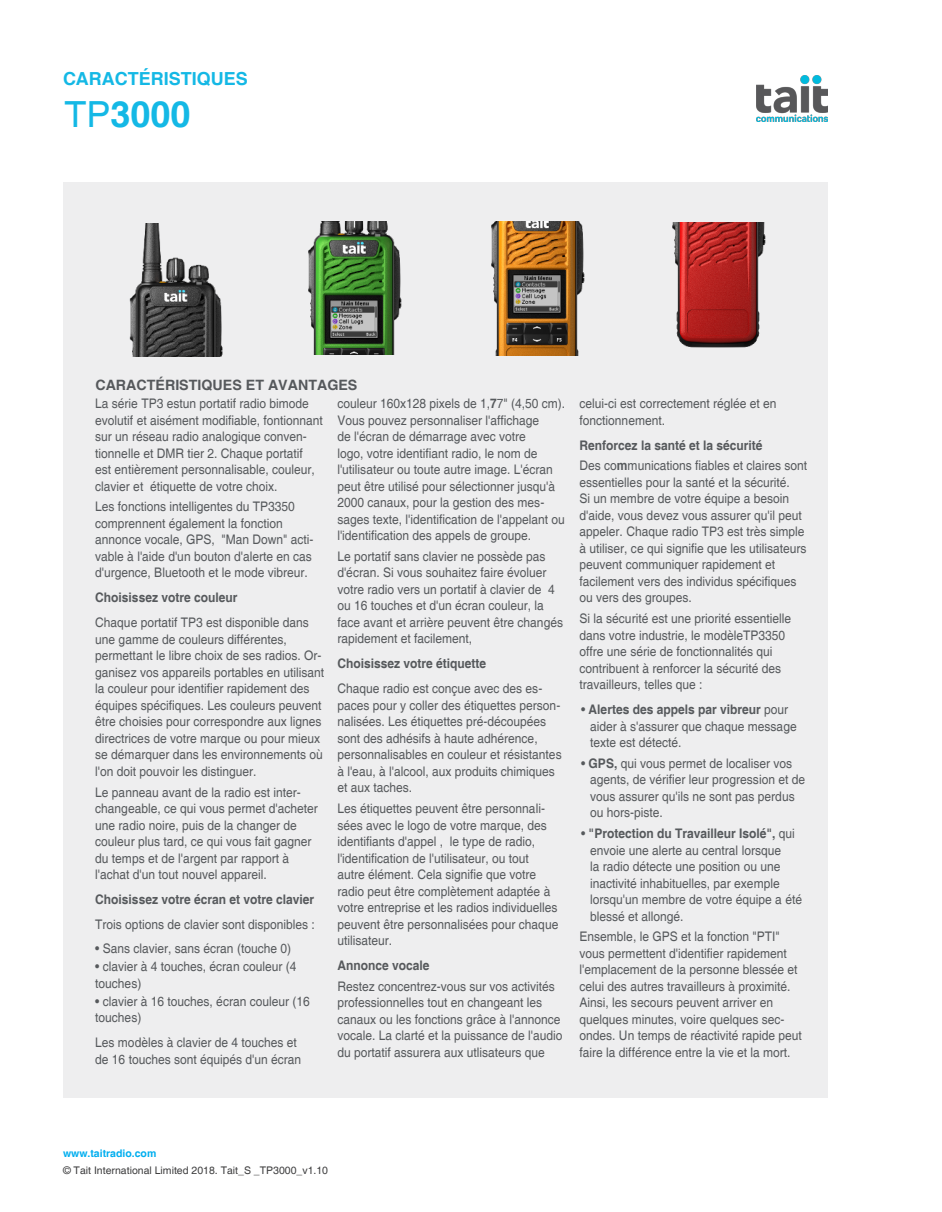
<style>
.page{position:relative;width:942px;height:1212px;background:#fff}
.page>*{position:absolute;margin:0;border:0;box-sizing:border-box;transform-origin:0 0}
.Paragraph_Style2{font:700 36px "Helvetica";color:#14b8e5}
.Paragraph_Style2-2{font:700 18px "Helvetica";color:#14b8e5}
.Paragraph_Style5{font:700 14.25px "Helvetica";color:#56595c}
.Paragraph_Style6{font:13.2px/16.5px "Helvetica";color:#56595c;scale:.91 1}
.Paragraph_Style2-3{font:13.2px/16.5px "Helvetica";color:#56595c;scale:.91 1}
.Paragraph_Style7{font:13.2px/16.5px "Helvetica";color:#56595c;scale:.91 1}
.Paragraph_Style9{font:13.2px/16.5px "Helvetica";color:#56595c;scale:.91 1}
.Paragraph_Style13{font:13.2px/16.5px "Helvetica";color:#56595c;scale:.91 1}
.Paragraph_Style11{font:13.2px/16.5px "Helvetica";color:#56595c;scale:.91 1}
.Paragraph_Style12{font:13.2px/16.5px "Helvetica";color:#56595c;scale:.91 1}
.Paragraph_Style10{font:13.2px/16.5px "Helvetica";color:#56595c;scale:.91 1}
.Paragraph_Style5-2{font:700 13.2px "Helvetica";color:#56595c;scale:.91 1}
.Paragraph_Style8{font:13.2px/16.5px "Helvetica";color:#56595c;scale:.91 1}
.Paragraph_Style6-2{font:700 13.2px "Helvetica";color:#56595c;scale:.91 1}
.Paragraph_Style2-4{font:10.5px "Helvetica";color:#3e3e3f}
.Paragraph_Style3{font:700 10.5px "Helvetica";color:#00aeef}
.s1{font-weight:400}
.s2{font-weight:700}
</style>
<div class="page">
<img style="left:756px;top:75px;width:72px;height:47px">
<div style="left:63px;top:182px;width:765px;height:916px;background:#eeeeef"></div>
<img style="left:308px;top:221px;width:94px;height:134px">
<img style="left:672px;top:222px;width:94px;height:126px">
<img style="left:491px;top:221px;width:94px;height:134px">
<img style="left:129px;top:223px;width:94px;height:134px">
<p class="Paragraph_Style2-2" style="left:63px;top:68px;width:187px">CARACTÉRISTIQUES</p>
<p class="Paragraph_Style2" style="left:65px;top:92px;width:128px"><span class="s1">TP</span>3000</p>
<p class="Paragraph_Style5" style="left:95px;top:376px;width:264px">CARACTÉRISTIQUES ET AVANTAGES</p>
<p class="Paragraph_Style6" style="left:95px;top:396px;width:252px">La série TP3 estun portatif radio bimode evolutif et aisément modifiable, fontionnant sur un réseau radio analogique conven&shy;tionnelle et DMR tier 2. Chaque portatif<br>est entièrement personnalisable, couleur, clavier et étiquette de votre choix.</p>
<p class="Paragraph_Style6" style="left:95px;top:499px;width:241px">Les fonctions intelligentes du TP3350 comprennent également la fonction annonce vocale, GPS, "Man Down" acti&shy;vable à l'aide d'un bouton d'alerte en cas d'urgence, Bluetooth et le mode vibreur.</p>
<p class="Paragraph_Style5-2" style="left:95px;top:590px;width:158px">Choisissez votre couleur</p>
<p class="Paragraph_Style7" style="left:95px;top:615px;width:253px">Chaque portatif TP3 est disponible dans une gamme de couleurs différentes, permettant le libre choix de ses radios. Or&shy;ganisez vos appareils portables en utilisant la couleur pour identifier rapidement des équipes spécifiques. Les couleurs peuvent être choisies pour correspondre aux lignes directrices de votre marque ou pour mieux se démarquer dans les environnements où l'on doit pouvoir les distinguer.</p>
<p class="Paragraph_Style6" style="left:95px;top:784px;width:246px">Le panneau avant de la radio est inter&shy;changeable, ce qui vous permet d'acheter une radio noire, puis de la changer de couleur plus tard, ce qui vous fait gagner du temps et de l'argent par rapport à l'achat d'un tout nouvel appareil.</p>
<p class="Paragraph_Style6-2" style="left:95px;top:891px;width:242px">Choisissez votre écran et votre clavier</p>
<p class="Paragraph_Style6" style="left:95px;top:917px;width:243px">Trois options de clavier sont disponibles :</p>
<p class="Paragraph_Style8" style="left:95px;top:941px;width:217px">• Sans clavier, sans écran (touche 0)</p>
<p class="Paragraph_Style8" style="left:95px;top:959px;width:223px">• clavier à 4 touches, écran couleur (4 touches)</p>
<p class="Paragraph_Style2-3" style="left:95px;top:993px;width:237px">• clavier à 16 touches, écran couleur (16 touches)</p>
<p class="Paragraph_Style2-3" style="left:95px;top:1035px;width:228px">Les modèles à clavier de 4 touches et de 16 touches sont équipés d'un écran</p>
<p class="Paragraph_Style2-3" style="left:337px;top:396px;width:252px">couleur 160x128 pixels de 1,<span class="s2">7</span>7" (4,50 cm).<br>Vous pouvez personnaliser l'affichage<br>de l'écran de démarrage avec votre<br>logo, votre identifiant radio, le nom de l'utilisateur ou toute autre image. L'écran peut être utilisé pour sélectionner jusqu'à 2000 canaux, pour la gestion des mes&shy;sages texte, l'identification de l'appelant ou l'identification des appels de groupe.</p>
<p class="Paragraph_Style6" style="left:337px;top:548px;width:250px">Le portatif sans clavier ne possède pas d'écran. Si vous souhaitez faire évoluer votre radio vers un portatif à clavier de 4 ou 16 touches et d'un écran couleur, la face avant et arrière peuvent être changés rapidement et facilement,</p>
<p class="Paragraph_Style5-2" style="left:337px;top:656px;width:165px">Choisissez votre étiquette</p>
<p class="Paragraph_Style6" style="left:337px;top:681px;width:248px">Chaque radio est conçue avec des es&shy;paces pour y coller des étiquettes person&shy;nalisées. Les étiquettes pré-découpées sont des adhésifs à haute adhérence, personnalisables en couleur et résistantes à l'eau, à l'alcool, aux produits chimiques et aux taches.</p>
<p class="Paragraph_Style6" style="left:337px;top:801px;width:244px">Les étiquettes peuvent être personnali&shy;sées avec le logo de votre marque, des identifiants d'appel , le type de radio, l'identification de l'utilisateur, ou tout autre élément. Cela signifie que votre radio peut être complètement adaptée à votre entreprise et les radios individuelles peuvent être personnalisées pour chaque utilisateur.</p>
<p class="Paragraph_Style6-2" style="left:337px;top:957px;width:103px">Annonce vocale</p>
<p class="Paragraph_Style2-3" style="left:337px;top:978px;width:249px">Restez concentrez-vous sur vos activités professionnelles tout en changeant les canaux ou les fonctions grâce à l'annonce vocale. La clarté et la puissance de l'audio du portatif assurera aux utlisateurs que</p>
<p class="Paragraph_Style2-3" style="left:580px;top:396px;width:218px">celui-ci est correctement réglée et en fonctionnement.</p>
<p class="Paragraph_Style5-2" style="left:580px;top:437px;width:203px">Renforcez la santé et la sécurité</p>
<p class="Paragraph_Style9" style="left:580px;top:458px;width:252px">Des co<span class="s2">m</span>munications fiables et claires sont essentielles pour la santé et la sécurité.<br>Si un membre de votre équipe a besoin d'aide, vous devez vous assurer qu'il peut appeler. Chaque radio TP3 est très simple à utiliser, ce qui signifie que les utilisateurs peuvent communiquer rapidement et facilement vers des individus spécifiques ou vers des groupes.</p>
<p class="Paragraph_Style10" style="left:580px;top:611px;width:234px">Si la sécurité est une priorité essentielle dans votre industrie, le modèleTP3350 offre une série de fonctionnalités qui contribuent à renforcer la sécurité des travailleurs, telles que :</p>
<p class="Paragraph_Style11" style="left:590px;top:702px;width:229px;text-indent:-9px">• <span class="s2">Alertes des appels par vibreur</span> pour aider à s'assurer que chaque message texte est détecté.</p>
<p class="Paragraph_Style11" style="left:590px;top:755px;width:238px;text-indent:-9px">• <span class="s2">GPS,</span> qui vous permet de localiser vos agents, de vérifier leur progression et de vous assurer qu'ils ne sont pas perdus ou hors-piste.</p>
<p class="Paragraph_Style12" style="left:590px;top:826px;width:234px;text-indent:-9px">• <span class="s2">"Protection du Travailleur Isolé",</span> qui envoie une alerte au central lorsque<br>la radio détecte une position ou une inactivité inhabituelles, par exemple lorsqu'un membre de votre équipe a été blessé et allongé.</p>
<p class="Paragraph_Style13" style="left:580px;top:929px;width:246px">Ensemble, le GPS et la fonction "PTI" vous permettent d'identifier rapidement l'emplacement de la personne blessée et celui des autres travailleurs à proximité.<br>Ainsi, les secours peuvent arriver en quelques minutes, voire quelques sec&shy;ondes. Un temps de réactivité rapide peut faire la différence entre la vie et la mort.</p>
<p class="Paragraph_Style3" style="left:63px;top:1147px;width:95px">www.taitradio.com</p>
<p class="Paragraph_Style2-4" style="left:63px;top:1164px;width:267px">© Tait International Limited 2018. Tait_S _TP3000_v1.10</p>
</div>
